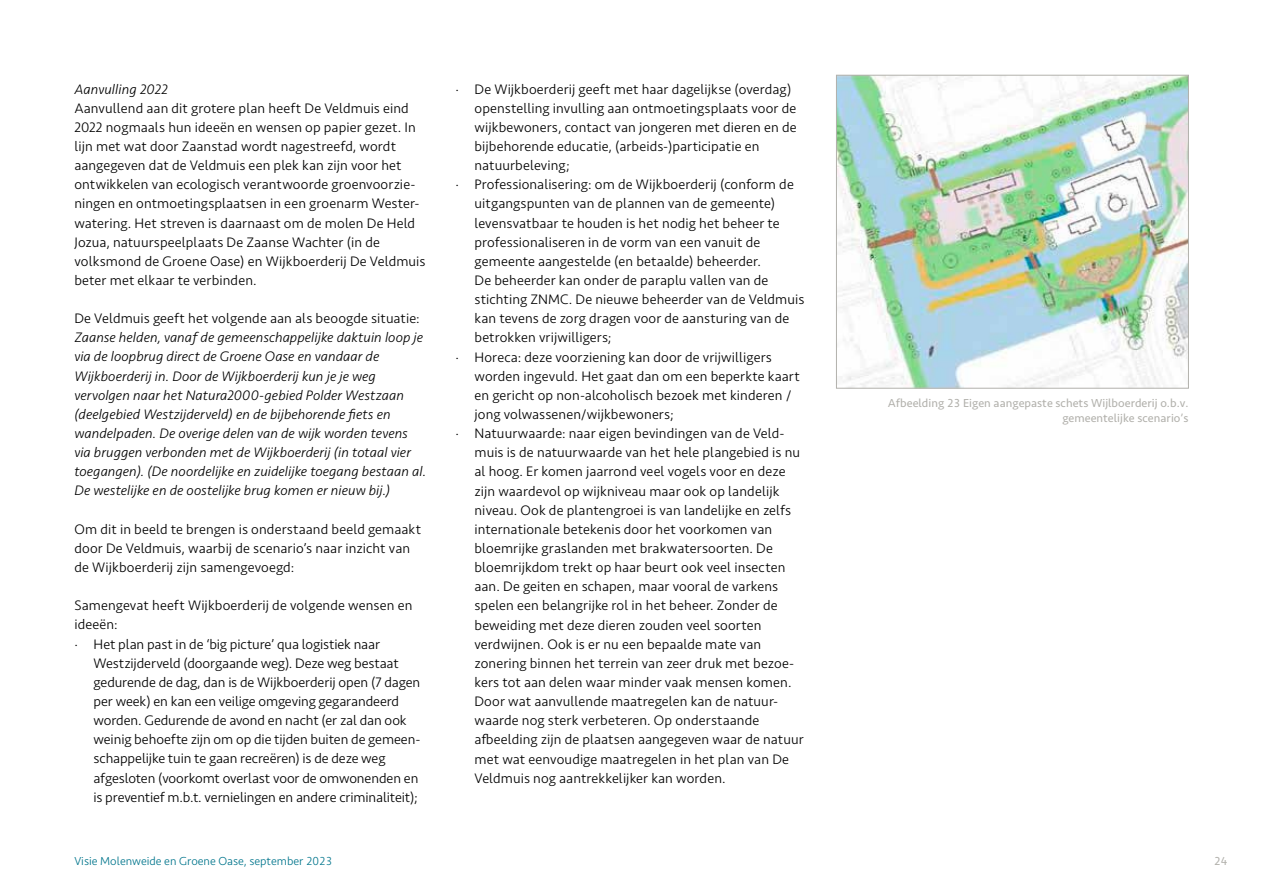
<style>
.page{position:relative;width:1263px;height:893px;background:#fff}
.page>*{position:absolute;margin:0;border:0;box-sizing:border-box;transform-origin:0 0}
.t1{font:300 14.25px/19.2px "Seravek";letter-spacing:.005em;color:#000}
.t2{font:italic 300 14.25px/19.2px "Seravek";letter-spacing:.005em;color:#000}
.t3{font:12px/14.4px "Seravek";letter-spacing:.005em;color:#b2b1ac;text-align:right}
.t4{font:300 12px "Seravek";color:#00758c}
</style>
<div class="page">
<img style="left:838px;top:77px;width:348px;height:309px">
<div style="left:836px;top:75px;width:352px;height:313px;border:1px solid #b2b1ac"></div>
<p class="t2" style="left:74px;top:79px;width:95px">Aanvulling 2022</p>
<p class="t1" style="left:74px;top:99px;width:353px">Aanvullend aan dit grotere plan heeft De Veldmuis eind 2022 nogmaals hun ideeën en wensen op papier gezet. In lijn met wat door Zaanstad wordt nagestreefd, wordt aangegeven dat de Veldmuis een plek kan zijn voor het ontwikkelen van ecologisch verantwoorde groenvoorzie&shy;ningen en ontmoetingsplaatsen in een groenarm Wester&shy;watering. Het streven is daarnaast om de molen De Held Jozua, natuurspeelplaats De Zaanse Wachter (in de volksmond de Groene Oase) en Wijkboerderij De Veldmuis beter met elkaar te verbinden.</p>
<p class="t1" style="left:74px;top:309px;width:347px">De Veldmuis geeft het volgende aan als beoogde situatie:</p>
<p class="t2" style="left:74px;top:328px;width:353px">Zaanse helden, vanaf de gemeenschappelijke daktuin loop je via de loopbrug direct de Groene Oase en vandaar de Wijkboerderij in. Door de Wijkboerderij kun je je weg vervolgen naar het Natura2000-gebied Polder Westzaan (deelgebied Westzijderveld) en de bijbehorende fiets en wandelpaden. De overige delen van de wijk worden tevens via bruggen verbonden met de Wijkboerderij (in totaal vier toegangen). (De noordelijke en zuidelijke toegang bestaan al.<br>De westelijke en de oostelijke brug komen er nieuw bij.)</p>
<p class="t1" style="left:74px;top:520px;width:348px">Om dit in beeld te brengen is onderstaand beeld gemaakt door De Veldmuis, waarbij de scenario’s naar inzicht van de Wijkboerderij zijn samengevoegd:</p>
<p class="t1" style="left:74px;top:596px;width:339px">Samengevat heeft Wijkboerderij de volgende wensen en ideeën:<br>· Het plan past in de ‘big picture’ qua logistiek naar</p>
<p class="t1" style="left:94px;top:654px;width:328px">Westzijderveld (doorgaande weg). Deze weg bestaat gedurende de dag, dan is de Wijkboerderij open (7 dagen per week) en kan een veilige omgeving gegarandeerd worden. Gedurende de avond en nacht (er zal dan ook weinig behoefte zijn om op die tijden buiten de gemeen&shy;schappelijke tuin te gaan recreëren) is de deze weg afgesloten (voorkomt overlast voor de omwonenden en is preventief m.b.t. vernielingen en andere criminaliteit);</p>
<p class="t1" style="left:455px;top:80px;width:338px">· De Wijkboerderij geeft met haar dagelijkse (overdag)</p>
<p class="t1" style="left:474px;top:99px;width:323px">openstelling invulling aan ontmoetingsplaats voor de</p>
<p class="t1" style="left:474px;top:118px;width:324px">wijkbewoners, contact van jongeren met dieren en de</p>
<p class="t1" style="left:474px;top:137px;width:286px">bijbehorende educatie, (arbeids-)participatie en</p>
<p class="t1" style="left:474px;top:156px;width:97px">natuurbeleving;</p>
<p class="t1" style="left:455px;top:175px;width:340px">· Professionalisering: om de Wijkboerderij (conform de</p>
<p class="t1" style="left:474px;top:194px;width:302px">uitgangspunten van de plannen van de gemeente)</p>
<p class="t1" style="left:474px;top:214px;width:307px">levensvatbaar te houden is het nodig het beheer te</p>
<p class="t1" style="left:474px;top:233px;width:287px">professionaliseren in de vorm van een vanuit de</p>
<p class="t1" style="left:474px;top:252px;width:288px">gemeente aangestelde (en betaalde) beheerder.</p>
<p class="t1" style="left:474px;top:271px;width:295px">De beheerder kan onder de paraplu vallen van de</p>
<p class="t1" style="left:474px;top:290px;width:331px">stichting ZNMC. De nieuwe beheerder van de Veldmuis</p>
<p class="t1" style="left:474px;top:309px;width:316px">kan tevens de zorg dragen voor de aansturing van de</p>
<p class="t1" style="left:474px;top:328px;width:139px">betrokken vrijwilligers;</p>
<p class="t1" style="left:455px;top:347px;width:318px">· Horeca: deze voorziening kan door de vrijwilligers</p>
<p class="t1" style="left:474px;top:367px;width:327px">worden ingevuld. Het gaat dan om een beperkte kaart</p>
<p class="t1" style="left:474px;top:386px;width:319px">en gericht op non-alcoholisch bezoek met kinderen /</p>
<p class="t1" style="left:474px;top:405px;width:201px">jong volwassenen/wijkbewoners;</p>
<p class="t1" style="left:455px;top:424px;width:331px">· Natuurwaarde: naar eigen bevindingen van de Veld-</p>
<p class="t1" style="left:474px;top:443px;width:327px">muis is de natuurwaarde van het hele plangebied is nu</p>
<p class="t1" style="left:474px;top:462px;width:312px">al hoog. Er komen jaarrond veel vogels voor en deze</p>
<p class="t1" style="left:474px;top:481px;width:306px">zijn waardevol op wijkniveau maar ook op landelijk</p>
<p class="t1" style="left:474px;top:501px;width:318px">niveau. Ook de plantengroei is van landelijke en zelfs</p>
<p class="t1" style="left:474px;top:520px;width:299px">internationale betekenis door het voorkomen van</p>
<p class="t1" style="left:474px;top:539px;width:300px">bloemrijke graslanden met brakwatersoorten. De</p>
<p class="t1" style="left:474px;top:558px;width:312px">bloemrijkdom trekt op haar beurt ook veel insecten</p>
<p class="t1" style="left:474px;top:577px;width:305px">aan. De geiten en schapen, maar vooral de varkens</p>
<p class="t1" style="left:474px;top:596px;width:305px">spelen een belangrijke rol in het beheer. Zonder de</p>
<p class="t1" style="left:474px;top:615px;width:288px">beweiding met deze dieren zouden veel soorten</p>
<p class="t1" style="left:474px;top:635px;width:288px">verdwijnen. Ook is er nu een bepaalde mate van</p>
<p class="t1" style="left:474px;top:654px;width:321px">zonering binnen het terrein van zeer druk met bezoe-</p>
<p class="t1" style="left:474px;top:673px;width:319px">kers tot aan delen waar minder vaak mensen komen.</p>
<p class="t1" style="left:474px;top:692px;width:305px">Door wat aanvullende maatregelen kan de natuur-</p>
<p class="t1" style="left:474px;top:711px;width:286px">waarde nog sterk verbeteren. Op onderstaande</p>
<p class="t1" style="left:474px;top:730px;width:331px">afbeelding zijn de plaatsen aangegeven waar de natuur</p>
<p class="t1" style="left:474px;top:749px;width:316px">met wat eenvoudige maatregelen in het plan van De</p>
<p class="t1" style="left:474px;top:769px;width:253px">Veldmuis nog aantrekkelijker kan worden.</p>
<p class="t3" style="left:888px;top:396px;width:302px">Afbeelding 23 Eigen aangepaste schets Wijlboerderij o.b.v. gemeentelijke scenario’s</p>
<p class="t4" style="left:74px;top:854px;width:260px">Visie Molenweide en Groene Oase, september 2023</p>
<p class="t3" style="left:1214px;top:854px;width:15px">24</p>
</div>
